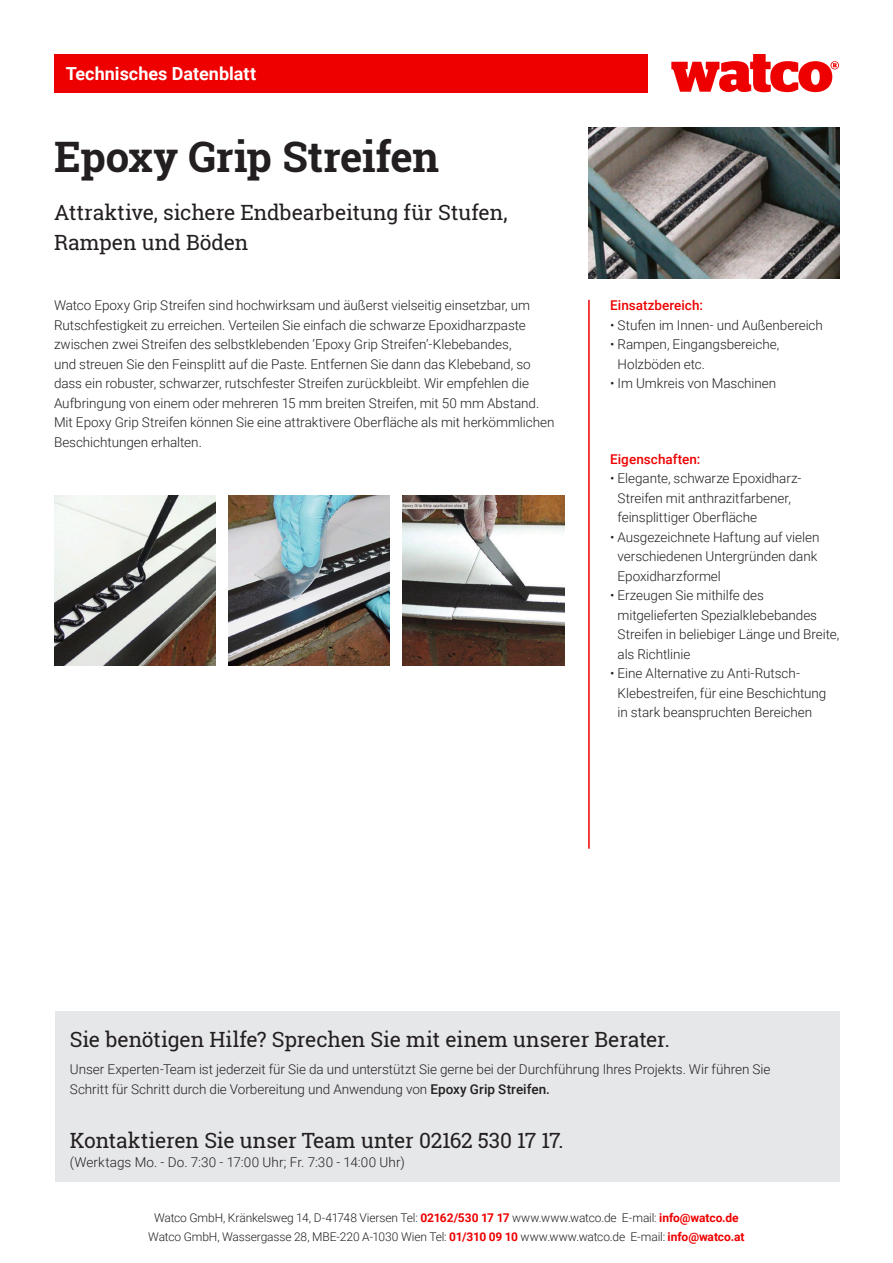
<style>
.page{position:relative;width:893px;height:1263px;background:#fff}
.page>*{position:absolute;margin:0;border:0;box-sizing:border-box;transform-origin:0 0}
.t1{font:700 42px "Roboto Slab";letter-spacing:-.01em;color:#231f20}
.t2{font:21px/30px "Roboto Slab";letter-spacing:-.01em;color:#231f20}
.t3{font:700 18px "Roboto";color:#fff}
.t4{font:300 13.5px/19.5px "Roboto";letter-spacing:-.005em;color:#231f20}
.t5{font:500 13.5px "Roboto";color:#e00}
.t6{font:300 12px "Roboto";letter-spacing:-.01em;color:#231f20}
.s1{font-weight:500}
.s2{font-weight:700;color:#e00}
</style>
<div class="page">
<div style="left:54px;top:54px;width:593px;height:38px;background:#e00"></div>
<svg style="left:671px;top:54px;width:168px;height:38px"></svg>
<hr style="left:588px;top:300px;width:2px;height:549px;background:#e00">
<div style="left:55px;top:1012px;width:784px;height:170px;background:#e6e7e9"></div>
<img style="left:588px;top:128px;width:251px;height:151px">
<img style="left:54px;top:495px;width:162px;height:170px">
<img style="left:228px;top:495px;width:162px;height:170px">
<img style="left:403px;top:495px;width:161px;height:170px">
<p class="t3" style="left:66px;top:61px;width:192px">Technisches Datenblatt</p>
<p class="t1" style="left:54px;top:128px;width:387px">Epoxy Grip Streifen</p>
<p class="t2" style="left:54px;top:197px;width:455px">Attraktive, sichere Endbearbeitung für Stufen,<br>Rampen und Böden</p>
<p class="t4" style="left:54px;top:295px;width:502px">Watco Epoxy Grip Streifen sind hochwirksam und äußerst vielseitig einsetzbar, um Rutschfestigkeit zu erreichen. Verteilen Sie einfach die schwarze Epoxidharzpaste zwischen zwei Streifen des selbstklebenden ‘Epoxy Grip Streifen’-Klebebandes,<br>und streuen Sie den Feinsplitt auf die Paste. Entfernen Sie dann das Klebeband, so dass ein robuster, schwarzer, rutschfester Streifen zurückbleibt. Wir empfehlen die Aufbringung von einem oder mehreren 15 mm breiten Streifen, mit 50 mm Abstand.<br>Mit Epoxy Grip Streifen können Sie eine attraktivere Oberfläche als mit herkömmlichen Beschichtungen erhalten.</p>
<p class="t5" style="left:610px;top:296px;width:94px">Einsatzbereich:</p>
<p class="t4" style="left:610px;top:315px;width:214px">• Stufen im Innen- und Außenbereich</p>
<p class="t4" style="left:618px;top:334px;width:163px;text-indent:-7px">• Rampen, Eingangsbereiche,<br>Holzböden etc.</p>
<p class="t4" style="left:610px;top:373px;width:168px">• Im Umkreis von Maschinen</p>
<p class="t5" style="left:610px;top:449px;width:92px">Eigenschaften:</p>
<p class="t4" style="left:618px;top:468px;width:185px;text-indent:-7px">• Elegante, schwarze Epoxidharz-<br>Streifen mit anthrazitfarbener, feinsplittiger Oberfläche</p>
<p class="t4" style="left:618px;top:526px;width:203px;text-indent:-7px">• Ausgezeichnete Haftung auf vielen verschiedenen Untergründen dank<br>Epoxidharzformel</p>
<p class="t4" style="left:618px;top:585px;width:223px;text-indent:-7px">• Erzeugen Sie mithilfe des mitgelieferten Spezialklebebandes<br>Streifen in beliebiger Länge und Breite, als Richtlinie</p>
<p class="t4" style="left:618px;top:663px;width:210px;text-indent:-7px">• Eine Alternative zu Anti-Rutsch-<br>Klebestreifen, für eine Beschichtung in stark beanspruchten Bereichen</p>
<p class="t2" style="left:70px;top:1024px;width:602px">Sie benötigen Hilfe? Sprechen Sie mit einem unserer Berater.</p>
<p class="t4" style="left:70px;top:1059px;width:702px">Unser Experten-Team ist jederzeit für Sie da und unterstützt Sie gerne bei der Durchführung Ihres Projekts. Wir führen Sie<br>Schritt für Schritt durch die Vorbereitung und Anwendung von <span class="s1">Epoxy Grip Streifen.</span></p>
<p class="t2" style="left:70px;top:1125px;width:495px">Kontaktieren Sie unser Team unter 02162 530 17 17.</p>
<p class="t4" style="left:70px;top:1152px;width:336px">(Werktags Mo. - Do. 7:30 - 17:00 Uhr; Fr. 7:30 - 14:00 Uhr)</p>
<p class="t6" style="left:154px;top:1209px;width:586px">Watco GmbH, Kränkelsweg 14, D-41748 Viersen Tel: <span class="s2">02162/530 17 17</span> www.www.watco.de E-mail: <span class="s2">info@watco.de</span></p>
<p class="t6" style="left:148px;top:1228px;width:598px">Watco GmbH, Wassergasse 28, MBE-220 A-1030 Wien Tel: <span class="s2">01/310 09 10</span> www.www.watco.de E-mail: <span class="s2">info@watco.at</span></p>
</div>
